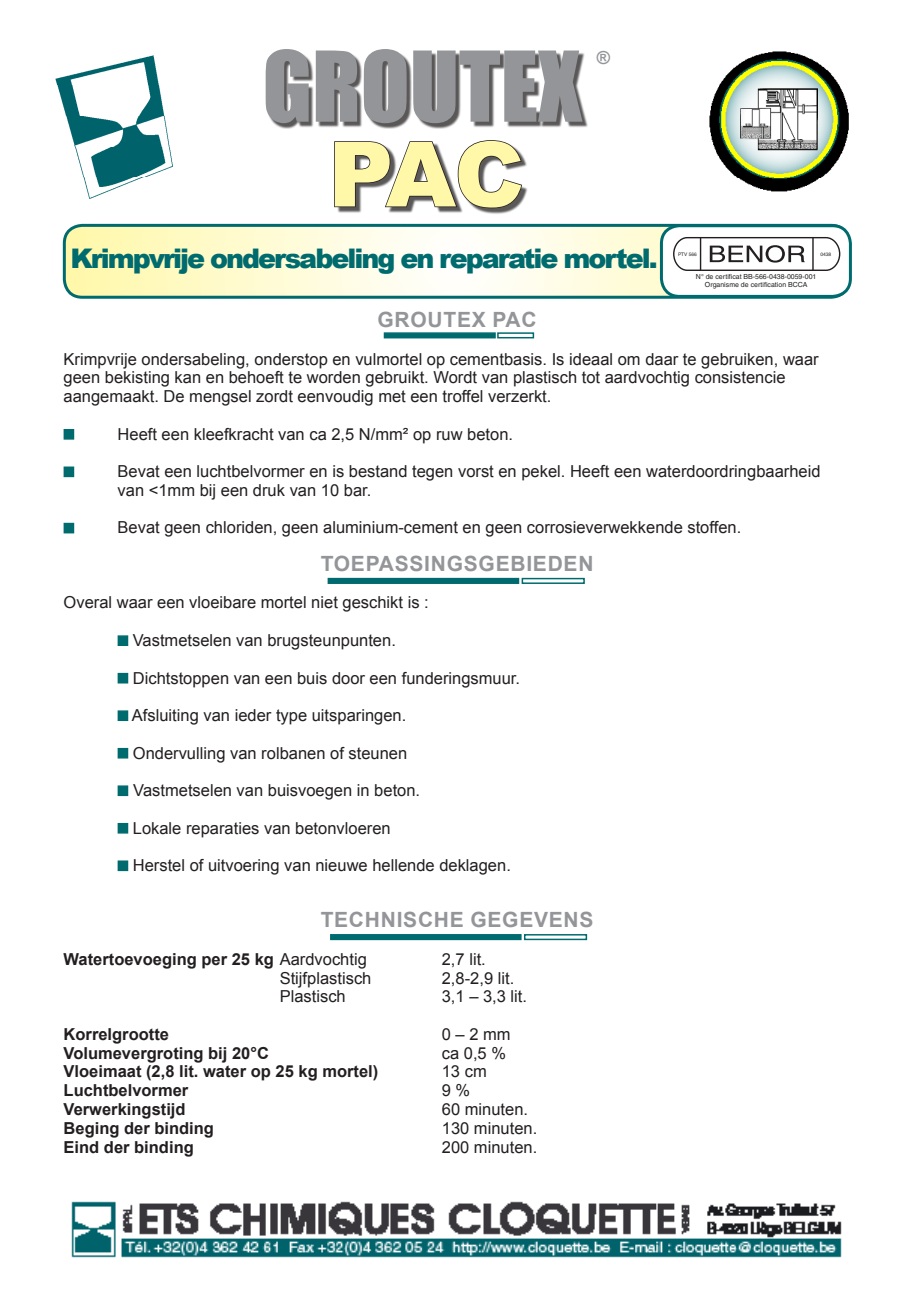
<style>
.page{position:relative;width:919px;height:1289px;background:#fff}
.page>*{position:absolute;margin:0;border:0;box-sizing:border-box;transform-origin:0 0}
.t1{font:90px "Impact";color:#939598}
.t2{font:900 90px "Arial";color:#fff8a8}
.t3{font:900 27px "Arial";letter-spacing:-.075em;color:#006b6e}
.t4{font:700 21px "Arial";letter-spacing:.035em;color:#939598}
.t5{font:700 18px "Arial";color:#939598}
.t6{font:16.5px/18.8px "Arial";color:#231f20}
.t7{font:700 16.5px "Arial";color:#231f20}
.t8{font:6.9px/8.4px "Helvetica";color:#231f20;text-align:center}
.t9{font:4.8px "Helvetica";color:#231f20}
.s1{font-weight:400}
</style>
<div class="page">
<img style="left:71px;top:1201px;width:771px;height:57px">
<img style="left:55px;top:55px;width:118px;height:144px">
<svg style="left:64px;top:225px;width:785px;height:70px"></svg>
<div style="left:63px;top:224px;width:787px;height:75px;border:3px solid #006b6e;border-radius:18px"></div>
<div style="left:661px;top:226px;width:189px;height:70px;background:#fff;border-radius:18px"></div>
<div style="left:660px;top:224px;width:191px;height:74px;border:3px solid #006b6e;border-radius:18px"></div>
<svg style="left:673px;top:237px;width:168px;height:34px"></svg>
<div style="left:64px;top:429px;width:10px;height:10px;background:#006b6e"></div>
<div style="left:64px;top:466px;width:10px;height:11px;background:#006b6e;border:2px solid #006b6e"></div>
<div style="left:64px;top:523px;width:10px;height:10px;background:#006b6e"></div>
<div style="left:118px;top:635px;width:10px;height:11px;background:#006b6e;border:2px solid #006b6e"></div>
<div style="left:118px;top:673px;width:10px;height:10px;background:#006b6e"></div>
<div style="left:118px;top:710px;width:10px;height:11px;background:#006b6e;border:2px solid #006b6e"></div>
<div style="left:118px;top:748px;width:10px;height:10px;background:#006b6e"></div>
<div style="left:118px;top:785px;width:10px;height:11px;background:#006b6e;border:2px solid #006b6e"></div>
<div style="left:118px;top:823px;width:10px;height:10px;background:#006b6e"></div>
<div style="left:118px;top:860px;width:10px;height:11px;background:#006b6e;border:2px solid #006b6e"></div>
<img style="left:709px;top:51px;width:140px;height:141px">
<svg style="left:384px;top:332px;width:111px;height:6px"></svg>
<div style="left:497px;top:332px;width:37px;height:6px;border:2px solid #006b6e"></div>
<div style="left:327px;top:578px;width:192px;height:6px;background:#006b6e"></div>
<div style="left:521px;top:578px;width:63px;height:6px;border:2px solid #006b6e"></div>
<div style="left:330px;top:934px;width:191px;height:6px;background:#006b6e"></div>
<div style="left:524px;top:934px;width:63px;height:6px;border:2px solid #006b6e"></div>
<div style="left:267px;top:51px;width:321px;height:78px;background:#231f20;opacity:.75"></div>
<div style="left:336px;top:142px;width:192px;height:72px;background:#231f20;opacity:.75"></div>
<svg style="left:334px;top:140px;width:189px;height:69px"></svg>
<p class="t1" style="left:262px;top:17px;width:320px">GROUTEX</p>
<p class="t5" style="left:596px;top:45px;width:15px">®</p>
<p class="t2" style="left:328px;top:109px;width:197px">PAC</p>
<p class="t3" style="left:70px;top:239px;width:589px">Krimpvrije ondersabeling en reparatie mortel.</p>
<p class="t9" style="left:678px;top:251px;width:20px">PTV 566</p>
<p class="t9" style="left:820px;top:251px;width:12px">0438</p>
<p class="t8" style="left:696px;top:272px;width:122px">N° de certificat BB-566-0438-0059-001<br>Organisme de certification BCCA</p>
<p class="t4" style="left:377px;top:305px;width:161px">GROUTEX PAC</p>
<p class="t6" style="left:64px;top:349px;width:756px">Krimpvrije ondersabeling, onderstop en vulmortel op cementbasis. Is ideaal om daar te gebruiken, waar geen bekisting kan en behoeft te worden gebruikt. Wordt van plastisch tot aardvochtig consistencie aangemaakt. De mengsel zordt eenvoudig met een troffel verzerkt.</p>
<p class="t6" style="left:118px;top:424px;width:397px">Heeft een kleefkracht van ca 2,5 N/mm² op ruw beton.</p>
<p class="t6" style="left:118px;top:462px;width:704px">Bevat een luchtbelvormer en is bestand tegen vorst en pekel. Heeft een waterdoordringbaarheid van &lt;1mm bij een druk van 10 bar.</p>
<p class="t6" style="left:118px;top:518px;width:625px">Bevat geen chloriden, geen aluminium-cement en geen corrosieverwekkende stoffen.</p>
<p class="t4" style="left:320px;top:548px;width:274px">TOEPASSINGSGEBIEDEN</p>
<p class="t6" style="left:64px;top:593px;width:366px">Overal waar een vloeibare mortel niet geschikt is :</p>
<p class="t6" style="left:133px;top:630px;width:264px">Vastmetselen van brugsteunpunten.</p>
<p class="t6" style="left:133px;top:668px;width:389px">Dichtstoppen van een buis door een funderingsmuur.</p>
<p class="t6" style="left:132px;top:705px;width:276px">Afsluiting van ieder type uitsparingen.</p>
<p class="t6" style="left:133px;top:743px;width:276px">Ondervulling van rolbanen of steunen</p>
<p class="t6" style="left:133px;top:780px;width:288px">Vastmetselen van buisvoegen in beton.</p>
<p class="t6" style="left:133px;top:818px;width:259px">Lokale reparaties van betonvloeren</p>
<p class="t6" style="left:133px;top:855px;width:379px">Herstel of uitvoering van nieuwe hellende deklagen.</p>
<p class="t4" style="left:320px;top:905px;width:274px">TECHNISCHE GEGEVENS</p>
<p class="t7" style="left:64px;top:947px;width:305px">Watertoevoeging per 25 kg <span class="s1">Aardvochtig</span></p>
<p class="t6" style="left:442px;top:949px;width:46px">2,7 lit.</p>
<p class="t6" style="left:280px;top:968px;width:93px">Stijfplastisch</p>
<p class="t6" style="left:442px;top:968px;width:74px">2,8-2,9 lit.</p>
<p class="t6" style="left:280px;top:987px;width:68px">Plastisch</p>
<p class="t6" style="left:442px;top:987px;width:87px">3,1 – 3,3 lit.</p>
<p class="t7" style="left:64px;top:1022px;width:107px">Korrelgrootte</p>
<p class="t6" style="left:442px;top:1024px;width:70px">0 – 2 mm</p>
<p class="t7" style="left:64px;top:1041px;width:207px">Volumevergroting bij 20°C</p>
<p class="t6" style="left:442px;top:1043px;width:66px">ca 0,5 %</p>
<p class="t7" style="left:64px;top:1059px;width:316px">Vloeimaat (2,8 lit. water op 25 kg mortel)</p>
<p class="t6" style="left:442px;top:1062px;width:46px">13 cm</p>
<p class="t7" style="left:64px;top:1078px;width:126px">Luchtbelvormer</p>
<p class="t6" style="left:442px;top:1080px;width:30px">9 %</p>
<p class="t7" style="left:64px;top:1097px;width:123px">Verwerkingstijd</p>
<p class="t6" style="left:442px;top:1099px;width:88px">60 minuten.</p>
<p class="t7" style="left:64px;top:1116px;width:152px">Beging der binding</p>
<p class="t6" style="left:442px;top:1118px;width:97px">130 minuten.</p>
<p class="t7" style="left:64px;top:1134px;width:132px">Eind der binding</p>
<p class="t6" style="left:442px;top:1137px;width:97px">200 minuten.</p>
</div>
